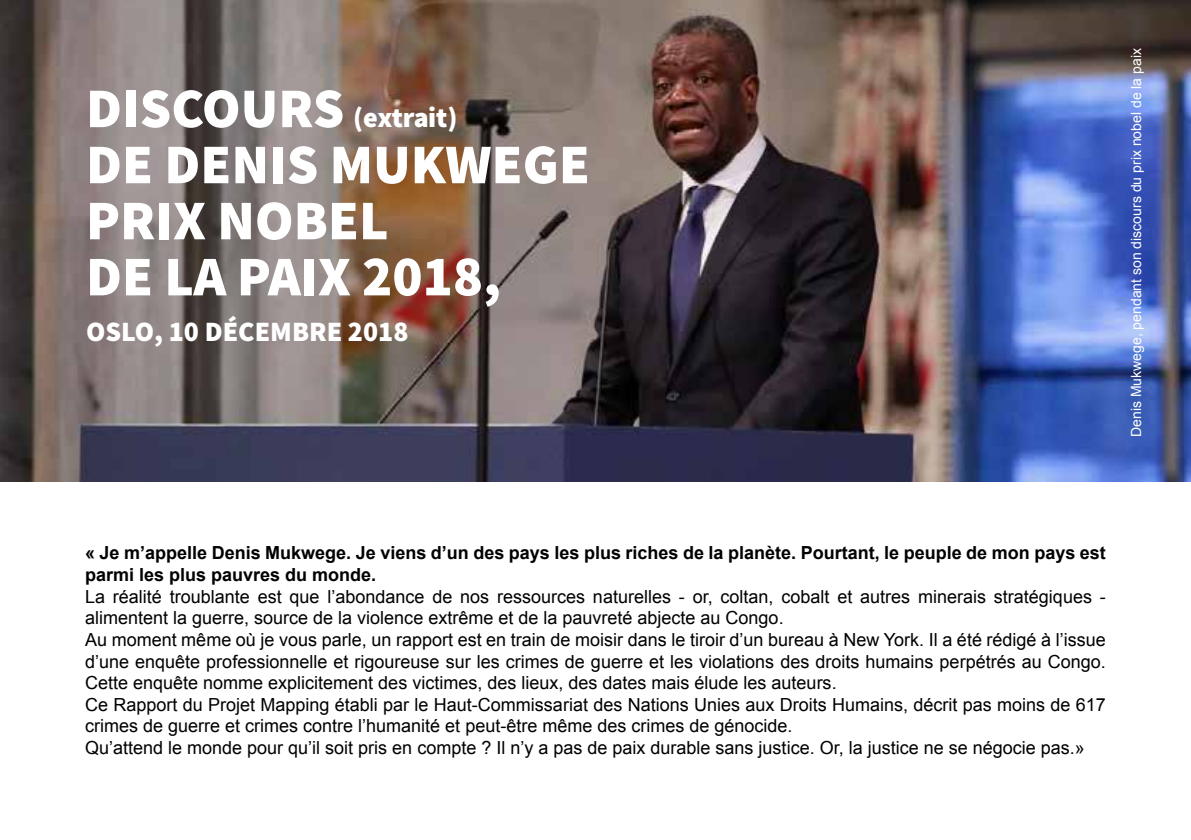
<style>
.page{position:relative;width:1191px;height:840px;background:#fff}
.page>*{position:absolute;margin:0;border:0;box-sizing:border-box;transform-origin:0 0}
.t1{font:56px/56px "Source Sans Variable";color:#fff}
.t2{font:28px "Source Sans Variable";color:#fff}
.t3{font:28px "Source Sans Variable";letter-spacing:-.02em;color:#fff}
.t4{font:18px/21.6px "Arial";color:#000}
.t5{font:700 18px/21.6px "Arial";color:#000}
.t6{font:14px "Arial";color:#fff}
.s1{font-size:56px}
</style>
<div class="page">
<img style="left:0;top:0;width:1191px;height:480px">
<h2 class="t3" style="left:86px;top:101px;width:373px"><span class="s1">DISCOURS</span> (extrait)</h2>
<h1 class="t1" style="left:86px;top:137px;width:505px">DE DENIS MUKWEGE<br>PRIX NOBEL<br>DE LA PAIX 2018,</h1>
<h2 class="t2" style="left:86px;top:315px;width:324px">OSLO, 10 DÉCEMBRE 2018</h2>
<p class="t6" style="left:1127px;top:437px;width:390px;rotate:-90deg">Denis Mukwege, pendant son discours du prix nobel de la paix</p>
<p class="t5" style="left:85px;top:542px;width:1022px">« Je m’appelle Denis Mukwege. Je viens d’un des pays les plus riches de la planète. Pourtant, le peuple de mon pays est parmi les plus pauvres du monde.</p>
<p class="t4" style="left:85px;top:585px;width:1022px">La réalité troublante est que l’abondance de nos ressources naturelles - or, coltan, cobalt et autres minerais stratégiques - alimentent la guerre, source de la violence extrême et de la pauvreté abjecte au Congo.<br>Au moment même où je vous parle, un rapport est en train de moisir dans le tiroir d’un bureau à New York. Il a été rédigé à l’issue d’une enquête professionnelle et rigoureuse sur les crimes de guerre et les violations des droits humains perpétrés au Congo.<br>Cette enquête nomme explicitement des victimes, des lieux, des dates mais élude les auteurs.<br>Ce Rapport du Projet Mapping établi par le Haut-Commissariat des Nations Unies aux Droits Humains, décrit pas moins de 617 crimes de guerre et crimes contre l’humanité et peut-être même des crimes de génocide.<br>Qu’attend le monde pour qu’il soit pris en compte ? Il n’y a pas de paix durable sans justice. Or, la justice ne se négocie pas.»</p>
</div>
